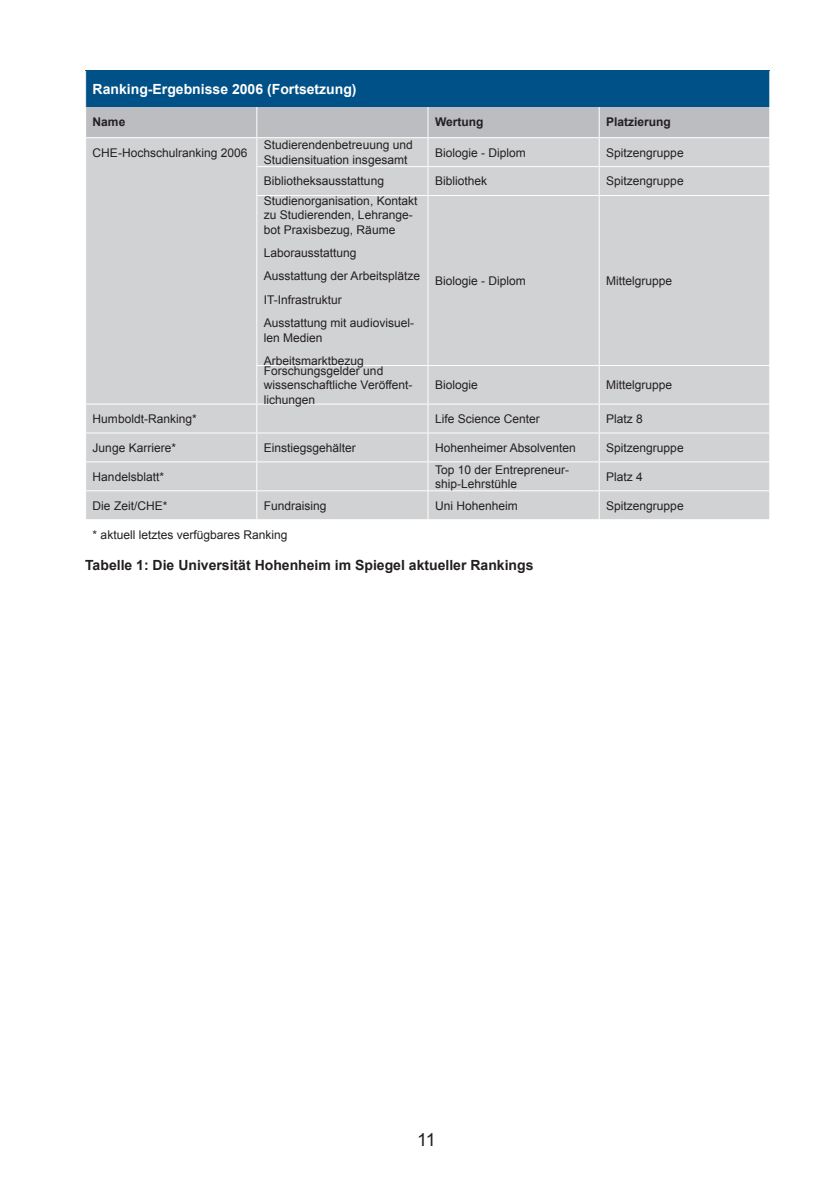
<style>
.page{position:relative;width:840px;height:1191px;background:#fff}
.page>*{position:absolute;margin:0;border:0;box-sizing:border-box;transform-origin:0 0}
.t1{font:18px "Arial";color:#231f20}
.t2{font:700 14px "Arial";color:#231f20}
.t3{font:700 14px "Arial";color:#fff}
.t4{font:12px/14.4px "Arial";color:#231f20}
.t5{font:700 12px "Arial";color:#231f20}
</style>
<div class="page">
<div style="left:86px;top:71px;width:683px;height:36px;background:#005187"></div>
<div style="left:86px;top:195px;width:682px;height:324px;background:#d1d2d4"></div>
<hr style="left:768px;top:71px;width:1px;height:36px;background:#fff">
<svg style="left:86px;top:107px;width:683px;height:88px;background:#cacbce"></svg>
<hr style="left:256px;top:196px;width:1px;height:169px;background:#fff">
<hr style="left:256px;top:195px;width:172px;height:1px;background:#fff">
<hr style="left:428px;top:195px;width:171px;height:1px;background:#fff">
<hr style="left:599px;top:195px;width:170px;height:1px;background:#fff">
<hr style="left:427px;top:196px;width:1px;height:169px;background:#fff">
<hr style="left:598px;top:196px;width:1px;height:169px;background:#fff">
<hr style="left:256px;top:366px;width:1px;height:37px;background:#fff">
<hr style="left:256px;top:365px;width:172px;height:1px;background:#fff">
<hr style="left:428px;top:365px;width:171px;height:1px;background:#fff">
<hr style="left:599px;top:365px;width:170px;height:1px;background:#fff">
<hr style="left:427px;top:366px;width:1px;height:37px;background:#fff">
<hr style="left:598px;top:366px;width:1px;height:37px;background:#fff">
<hr style="left:85px;top:403px;width:172px;height:1px;background:#fff">
<hr style="left:85px;top:432px;width:172px;height:1px;background:#fff">
<hr style="left:85px;top:461px;width:172px;height:1px;background:#fff">
<hr style="left:85px;top:490px;width:172px;height:1px;background:#fff">
<svg style="left:256px;top:404px;width:1px;height:115px"></svg>
<hr style="left:257px;top:403px;width:171px;height:1px;background:#fff">
<hr style="left:428px;top:403px;width:171px;height:1px;background:#fff">
<hr style="left:599px;top:403px;width:170px;height:1px;background:#fff">
<svg style="left:427px;top:404px;width:1px;height:115px"></svg>
<svg style="left:598px;top:404px;width:1px;height:115px"></svg>
<hr style="left:257px;top:432px;width:171px;height:1px;background:#fff">
<hr style="left:428px;top:432px;width:171px;height:1px;background:#fff">
<hr style="left:599px;top:432px;width:170px;height:1px;background:#fff">
<hr style="left:257px;top:461px;width:171px;height:1px;background:#fff">
<hr style="left:428px;top:461px;width:171px;height:1px;background:#fff">
<hr style="left:599px;top:461px;width:170px;height:1px;background:#fff">
<hr style="left:257px;top:490px;width:171px;height:1px;background:#fff">
<hr style="left:428px;top:490px;width:171px;height:1px;background:#fff">
<hr style="left:599px;top:490px;width:170px;height:1px;background:#fff">
<svg style="left:768px;top:404px;width:1px;height:115px"></svg>
<p class="t3" style="left:93px;top:80px;width:265px">Ranking-Ergebnisse 2006 (Fortsetzung)</p>
<p class="t5" style="left:93px;top:114px;width:34px">Name</p>
<p class="t5" style="left:435px;top:114px;width:50px">Wertung</p>
<p class="t5" style="left:606px;top:114px;width:66px">Platzierung</p>
<p class="t4" style="left:93px;top:145px;width:156px">CHE-Hochschulranking 2006</p>
<p class="t4" style="left:264px;top:138px;width:150px">Studierendenbetreuung und<br>Studiensituation insgesamt</p>
<p class="t4" style="left:435px;top:145px;width:92px">Biologie - Diplom</p>
<p class="t4" style="left:606px;top:145px;width:79px">Spitzengruppe</p>
<p class="t4" style="left:264px;top:174px;width:122px">Bibliotheksausstattung</p>
<p class="t4" style="left:435px;top:174px;width:54px">Bibliothek</p>
<p class="t4" style="left:606px;top:174px;width:79px">Spitzengruppe</p>
<p class="t4" style="left:264px;top:193px;width:155px">Studienorganisation, Kontakt zu Studierenden, Lehrange&shy;bot Praxisbezug, Räume</p>
<p class="t4" style="left:264px;top:241px;width:158px;line-height:23.4px">Laborausstattung<br>Ausstattung der Arbeitsplätze<br>IT-Infrastruktur<br>Ausstattung mit audiovisuel-</p>
<p class="t4" style="left:264px;top:326px;width:102px;line-height:23.4px">len Medien<br>Arbeitsmarktbezug</p>
<p class="t4" style="left:435px;top:274px;width:92px">Biologie - Diplom</p>
<p class="t4" style="left:606px;top:274px;width:68px">Mittelgruppe</p>
<p class="t4" style="left:264px;top:363px;width:150px">Forschungsgelder und wissenschaftliche Veröffent&shy;lichungen</p>
<p class="t4" style="left:435px;top:378px;width:44px">Biologie</p>
<p class="t4" style="left:606px;top:378px;width:68px">Mittelgruppe</p>
<p class="t4" style="left:93px;top:411px;width:106px">Humboldt-Ranking*</p>
<p class="t4" style="left:435px;top:411px;width:106px">Life Science Center</p>
<p class="t4" style="left:606px;top:411px;width:38px">Platz 8</p>
<p class="t4" style="left:93px;top:440px;width:85px">Junge Karriere*</p>
<p class="t4" style="left:264px;top:440px;width:94px">Einstiegsgehälter</p>
<p class="t4" style="left:435px;top:440px;width:142px">Hohenheimer Absolventen</p>
<p class="t4" style="left:606px;top:440px;width:79px">Spitzengruppe</p>
<p class="t4" style="left:93px;top:469px;width:73px">Handelsblatt*</p>
<p class="t4" style="left:435px;top:462px;width:136px">Top 10 der Entrepreneur&shy;ship-Lehrstühle</p>
<p class="t4" style="left:606px;top:469px;width:38px">Platz 4</p>
<p class="t4" style="left:93px;top:498px;width:76px">Die Zeit/CHE*</p>
<p class="t4" style="left:264px;top:498px;width:64px">Fundraising</p>
<p class="t4" style="left:435px;top:498px;width:84px">Uni Hohenheim</p>
<p class="t4" style="left:606px;top:498px;width:79px">Spitzengruppe</p>
<p class="t4" style="left:93px;top:527px;width:196px">* aktuell letztes verfügbares Ranking</p>
<p class="t2" style="left:85px;top:556px;width:449px">Tabelle 1: Die Universität Hohenheim im Spiegel aktueller Rankings</p>
<h1 class="t1" style="left:417px;top:1127px;width:20px">11</h1>
</div>
